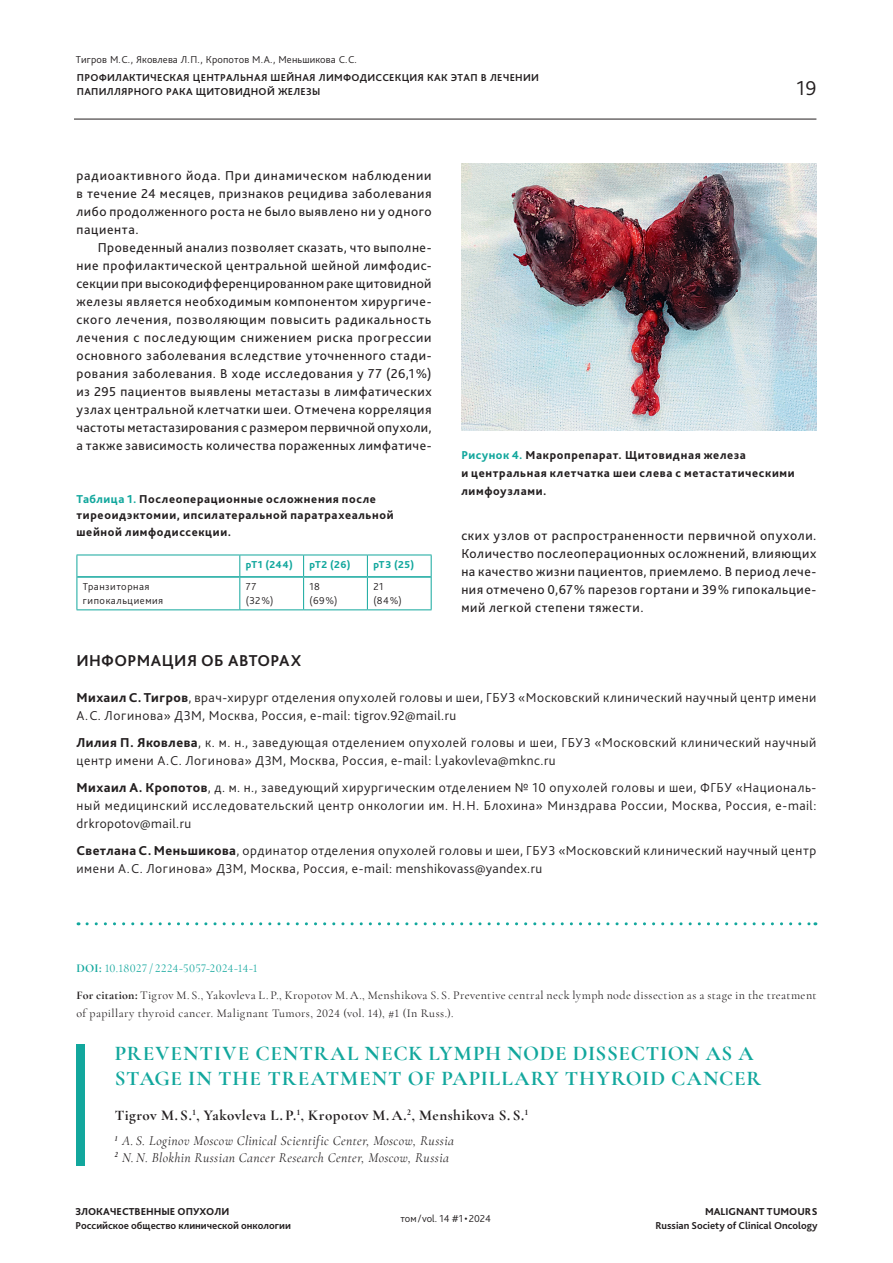
<style>
.page{position:relative;width:893px;height:1263px;background:#fff}
.page>*{position:absolute;margin:0;border:0;box-sizing:border-box;transform-origin:0 0}
._02_ENG__03_ArtikelT{font:700 21px/25.5px "Cormorant Garamond";letter-spacing:.045em;color:#12a79d}
.t1{font:300 21px "Bliss Pro";color:#231f20}
.subHeader-1-col{font:700 16.5px "Bliss Pro";letter-spacing:.02em;color:#231f20}
._02_ENG__04_ArtikelA{font:700 15px "Cormorant Garamond";letter-spacing:.025em;color:#231f20}
._00_Txt{font:13.5px/18px "Bliss Pro";letter-spacing:.04em;color:#231f20;text-align:justify}
._01_RUS__20_info_Aut{font:300 13.5px/18px "Bliss Pro";letter-spacing:.045em;color:#231f20}
._02_ENG__05_ArtikelA{font:italic 13.5px "Cormorant Garamond";letter-spacing:.03em;color:#231f20}
._02_ENG__02_doi-cite{font:12px/18px "Cormorant Garamond";letter-spacing:.03em;color:#231f20}
.TableTag{font:800 12px/16.5px "Bliss Pro";letter-spacing:.055em;color:#231f20}
.PictureTag{font:800 12px/18px "Bliss Pro";letter-spacing:.055em;color:#231f20}
._02_ENG__01_doi-cite{font:12px "Cormorant Garamond";letter-spacing:.035em;color:#12a79d}
.COLON_Title-rightPag{font:700 10.5px/13.5px "Bliss Pro";letter-spacing:.025em;color:#231f20}
.COLON_Title-rightPag-2{font:700 10.5px "Bliss Pro";color:#231f20}
.COLON_Authors-rightP{font:300 10.5px "Bliss Pro";letter-spacing:.01em;color:#231f20}
.TableTxt{font:300 10.5px/13.5px "Bliss Pro";letter-spacing:.055em;color:#231f20}
.t2{font:800 10.5px "Bliss Pro";color:#231f20}
.TableTxtHeader{font:800 10.5px "Bliss Pro";letter-spacing:.05em;color:#12a79d}
.s1{color:#12a79d}
.s2{font-weight:800}
.s3{font-weight:700}
</style>
<div class="page">
<svg style="left:87px;top:922px;width:729px;height:3px"></svg>
<div style="left:77px;top:1044px;width:8px;height:47px;background:#12a79d"></div>
<div style="left:77px;top:1085px;width:8px;height:44px;background:#12a79d"></div>
<div style="left:77px;top:1120px;width:8px;height:29px;background:#12a79d"></div>
<div style="left:77px;top:1136px;width:8px;height:29px;background:#12a79d"></div>
<img style="left:461px;top:164px;width:355px;height:266px">
<svg style="left:239px;top:556px;width:1px;height:20px"></svg>
<svg style="left:303px;top:556px;width:1px;height:20px"></svg>
<svg style="left:367px;top:556px;width:1px;height:20px"></svg>
<hr style="left:239px;top:578px;width:1px;height:31px;background:#12a79d">
<hr style="left:303px;top:578px;width:1px;height:31px;background:#12a79d">
<hr style="left:367px;top:578px;width:1px;height:31px;background:#12a79d">
<hr style="left:77px;top:577px;width:1px;height:32px;background:#12a79d">
<hr style="left:431px;top:577px;width:1px;height:32px;background:#12a79d">
<hr style="left:77px;top:609px;width:163px;height:1px;background:#12a79d">
<hr style="left:240px;top:609px;width:64px;height:1px;background:#12a79d">
<hr style="left:304px;top:609px;width:63px;height:1px;background:#12a79d">
<hr style="left:367px;top:609px;width:65px;height:1px;background:#12a79d">
<hr style="left:77px;top:555px;width:163px;height:1px;background:#12a79d">
<svg style="left:77px;top:555px;width:1px;height:21px"></svg>
<hr style="left:240px;top:555px;width:64px;height:1px;background:#12a79d">
<hr style="left:304px;top:555px;width:63px;height:1px;background:#12a79d">
<hr style="left:367px;top:555px;width:65px;height:1px;background:#12a79d">
<svg style="left:431px;top:555px;width:1px;height:22px"></svg>
<hr style="left:77px;top:576px;width:163px;height:2px;background:#12a79d">
<hr style="left:240px;top:576px;width:64px;height:2px;background:#12a79d">
<hr style="left:304px;top:576px;width:63px;height:2px;background:#12a79d">
<hr style="left:367px;top:576px;width:64px;height:2px;background:#12a79d">
<hr style="left:74px;top:119px;width:742px;height:1px;background:#231f20">
<p class="COLON_Authors-rightP" style="left:76px;top:53px;width:282px">Тигров М.С., Яковлева Л.П., Кропотов М.А., Меньшикова С.С.</p>
<p class="COLON_Title-rightPag" style="left:77px;top:71px;width:464px">ПРОФИЛАКТИЧЕСКАЯ ЦЕНТРАЛЬНАЯ ШЕЙНАЯ ЛИМФОДИССЕКЦИЯ КАК ЭТАП В ЛЕЧЕНИИ<br>ПАПИЛЛЯРНОГО РАКА ЩИТОВИДНОЙ ЖЕЛЕЗЫ</p>
<h1 class="t1" style="left:796px;top:75px;width:22px">19</h1>
<p class="_00_Txt" style="left:77px;top:166px;width:357px">радиоактивного йода. При динамическом наблюдении в течение 24 месяцев, признаков рецидива заболевания либо продолженного роста не было выявлено ни у одного пациента.</p>
<p class="_00_Txt" style="left:77px;top:238px;width:357px;text-indent:21px">Проведенный анализ позволяет сказать, что выполне&shy;ние профилактической центральной шейной лимфодис&shy;секции при высокодифференцированном раке щитовидной железы является необходимым компонентом хирургиче&shy;ского лечения, позволяющим повысить радикальность лечения с последующим снижением риска прогрессии основного заболевания вследствие уточненного стади&shy;рования заболевания. В ходе исследования у 77 (26,1%) из 295 пациентов выявлены метастазы в лимфатических узлах центральной клетчатки шеи. Отмечена корреляция частоты метастазирования с размером первичной опухоли, а также зависимость количества пораженных лимфатиче-</p>
<p class="TableTag" style="left:77px;top:490px;width:319px"><span class="s1">Таблица 1.</span> Послеоперационные осложнения после тиреоидэктомии, ипсилатеральной паратрахеальной шейной лимфодиссекции.</p>
<p class="TableTxtHeader" style="left:246px;top:558px;width:49px">pT1 (244)</p>
<p class="TableTxtHeader" style="left:310px;top:558px;width:42px">pT2 (26)</p>
<p class="TableTxtHeader" style="left:373px;top:558px;width:42px">pT3 (25)</p>
<p class="TableTxt" style="left:83px;top:580px;width:82px">Транзиторная гипокальциемия</p>
<p class="TableTxt" style="left:246px;top:580px;width:12px">77</p>
<p class="TableTxt" style="left:310px;top:580px;width:12px">18</p>
<p class="TableTxt" style="left:310px;top:593px;width:29px">(69%)</p>
<p class="TableTxt" style="left:373px;top:580px;width:12px">21</p>
<p class="TableTxt" style="left:373px;top:593px;width:30px">(84%)</p>
<p class="TableTxt" style="left:246px;top:593px;width:29px">(32%)</p>
<p class="PictureTag" style="left:461px;top:446px;width:335px"><span class="s1">Рисунок 4.</span> Макропрепарат. Щитовидная железа<br>и центральная клетчатка шеи слева с метастатическими лимфоузлами.</p>
<p class="_00_Txt" style="left:461px;top:526px;width:357px">ских узлов от распространенности первичной опухоли.<br>Количество послеоперационных осложнений, влияющих на качество жизни пациентов, приемлемо. В период лече&shy;ния отмечено 0,67% парезов гортани и 39% гипокальцие&shy;мий легкой степени тяжести.</p>
<p class="subHeader-1-col" style="left:77px;top:650px;width:226px">ИНФОРМАЦИЯ ОБ АВТОРАХ</p>
<p class="_01_RUS__20_info_Aut" style="left:77px;top:688px;width:741px"><span class="s2">Михаил С. Тигров</span>, врач-хирург отделения опухолей головы и шеи, ГБУЗ «Московский клинический научный центр имени<br>А.С. Логинова» ДЗМ, Москва, Россия, e-mail: tigrov.92@mail.ru</p>
<p class="_01_RUS__20_info_Aut" style="left:77px;top:733px;width:741px"><span class="s2">Лилия П. Яковлева</span>, к. м. н., заведующая отделением опухолей головы и шеи, ГБУЗ «Московский клинический научный центр имени А.С. Логинова» ДЗМ, Москва, Россия, e-mail: l.yakovleva@mknc.ru</p>
<p class="_01_RUS__20_info_Aut" style="left:77px;top:778px;width:741px;text-align:justify"><span class="s2">Михаил А. Кропотов</span>, д. м. н., заведующий хирургическим отделением № 10 опухолей головы и шеи, ФГБУ «Националь‑ ный медицинский исследовательский центр онкологии им. Н.Н. Блохина» Минздрава России, Москва, Россия, e-mail: drkropotov@mail.ru</p>
<p class="_01_RUS__20_info_Aut" style="left:77px;top:841px;width:741px"><span class="s2">Светлана С. Меньшикова</span>, ординатор отделения опухолей головы и шеи, ГБУЗ «Московский клинический научный центр имени А.С. Логинова» ДЗМ, Москва, Россия, e-mail: menshikovass@yandex.ru</p>
<p class="_02_ENG__01_doi-cite" style="left:77px;top:961px;width:182px"><span class="s3">DOI:</span> 10.18027 / 2224-5057-2024-14-1</p>
<p class="_02_ENG__02_doi-cite" style="left:77px;top:986px;width:741px"><span class="s3">For citation:</span> Tigrov M. S., Yakovleva L. P., Kropotov M. A., Menshikova S. S. Preventive central neck lymph node dissection as a stage in the treatment of papillary thyroid cancer. Malignant Tumors, 2024 (vol. 14), #1 (In Russ.).</p>
<p class="_02_ENG__03_ArtikelT" style="left:115px;top:1040px;width:648px">PREVENTIVE CENTRAL NECK LYMPH NODE DISSECTION AS A<br>STAGE IN THE TREATMENT OF PAPILLARY THYROID CANCER</p>
<p class="_02_ENG__04_ArtikelA" style="left:115px;top:1106px;width:415px">Tigrov M. S.<sup>1</sup>, Yakovleva L. P.<sup>1</sup>, Kropotov M. A.<sup>2</sup>, Menshikova S. S.<sup>1</sup></p>
<p class="_02_ENG__05_ArtikelA" style="left:115px;top:1133px;width:341px"><sup>1</sup> A. S. Loginov Moscow Clinical Scientific Center, Moscow, Russia</p>
<p class="_02_ENG__05_ArtikelA" style="left:115px;top:1149px;width:336px"><sup>2</sup> N. N. Blokhin Russian Cancer Research Center, Moscow, Russia</p>
<p class="t2" style="left:75px;top:1205px;width:155px">ЗЛОКАЧЕСТВЕННЫЕ ОПУХОЛИ</p>
<p class="COLON_Title-rightPag-2" style="left:75px;top:1218px;width:217px">Российское общество клинической онкологии</p>
<p class="COLON_Authors-rightP" style="left:400px;top:1212px;width:92px">том/vol. 14 #1 •2024</p>
<p class="t2" style="left:705px;top:1205px;width:114px">MALIGNANT TUMOURS</p>
<p class="COLON_Title-rightPag-2" style="left:655px;top:1218px;width:164px">Russian Society of Clinical Oncology</p>
</div>
